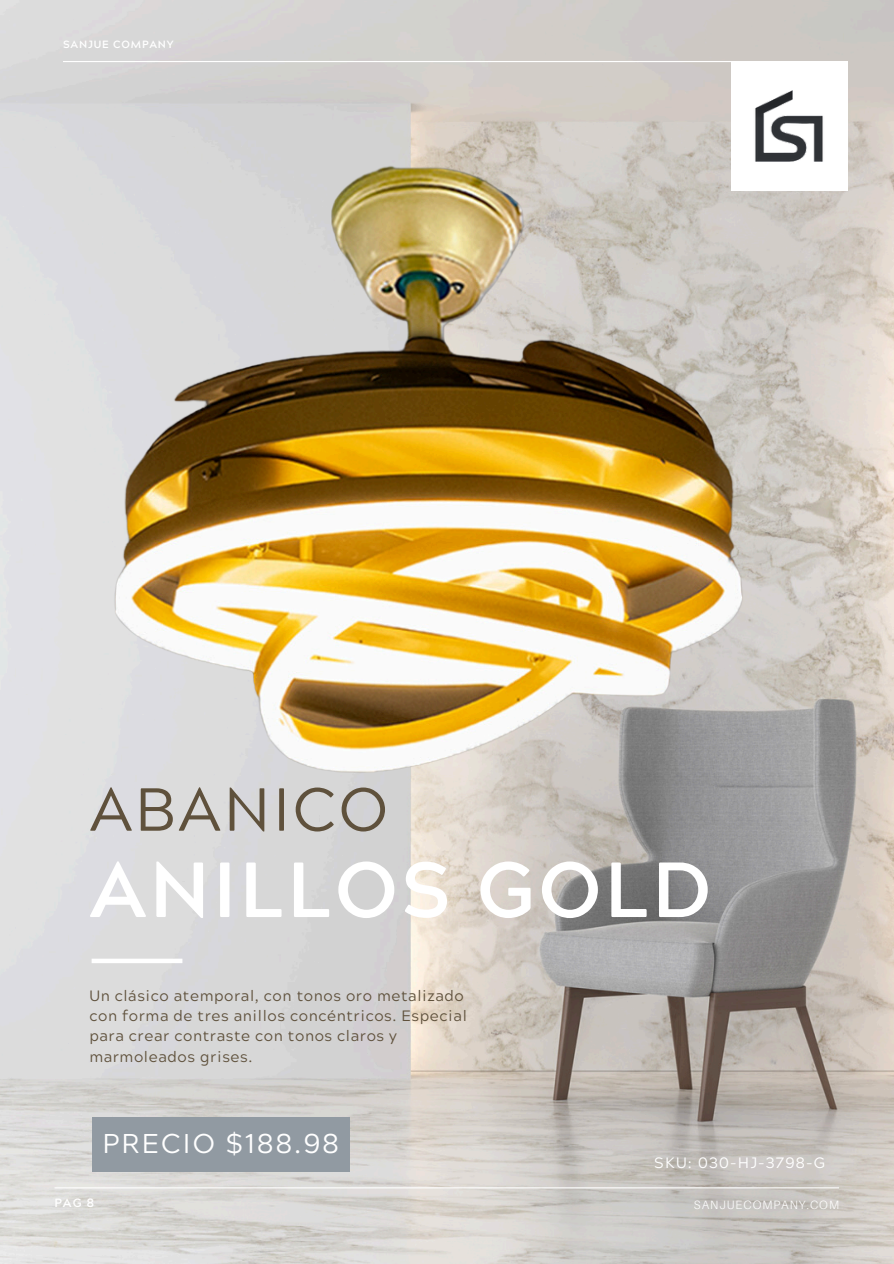
<style>
.page{position:relative;width:894px;height:1264px;background:#fff}
.page>*{position:absolute;margin:0;border:0;box-sizing:border-box;transform-origin:0 0}
.t1{font:700 77.85px "Acherus Grotesque";letter-spacing:.04em;color:#fff}
.t2{font:60.6px "Acherus Grotesque";letter-spacing:.04em;color:#5f513c}
.t3{font:27.15px "Acherus Grotesque";letter-spacing:.08em;color:#fff}
.t4{font:15px/20.2px "Acherus Grotesque";letter-spacing:.04em;color:#5f513c}
.t5{font:15px "Acherus Grotesque";letter-spacing:.08em;color:#fff}
.t6{font:300 12px "Aileron";letter-spacing:.08em;color:#fff}
.t7{font:700 12px "Acherus Grotesque";color:#fff}
.t8{font:700 10.5px "Acherus Grotesque";letter-spacing:.08em;color:#fff}
</style>
<div class="page">
<img style="left:0;top:0;width:893px;height:1263px">
<hr style="left:63px;top:61px;width:784px;height:1px;background:#fff">
<hr style="left:55px;top:1187px;width:783px;height:1px;background:#fff">
<div style="left:731px;top:62px;width:116px;height:129px;background:#fff"></div>
<div style="left:92px;top:1117px;width:257px;height:54px;background:#919aa2"></div>
<div style="left:92px;top:958px;width:90px;height:5px;background:#fff"></div>
<img style="left:75px;top:112px;width:720px;height:689px">
<img style="left:739px;top:90px;width:84px;height:86px">
<p class="t8" style="left:63px;top:40px;width:112px">SANJUE COMPANY</p>
<p class="t2" style="left:89px;top:785px;width:300px">ABANICO</p>
<h1 class="t1" style="left:89px;top:858px;width:623px">ANILLOS GOLD</h1>
<h5 class="t4" style="left:89px;top:987px;width:379px">Un clásico atemporal, con tonos oro metalizado con forma de tres anillos concéntricos. Especial para crear contraste con tonos claros y marmoleados grises.</h5>
<h2 class="t3" style="left:102px;top:1132px;width:237px">PRECIO $188.98</h2>
<p class="t5" style="left:654px;top:1156px;width:172px">SKU: 030-HJ-3798-G</p>
<p class="t7" style="left:55px;top:1198px;width:41px">PAG 8</p>
<p class="t6" style="left:693px;top:1197px;width:147px">SANJUECOMPANY.COM</p>
</div>
